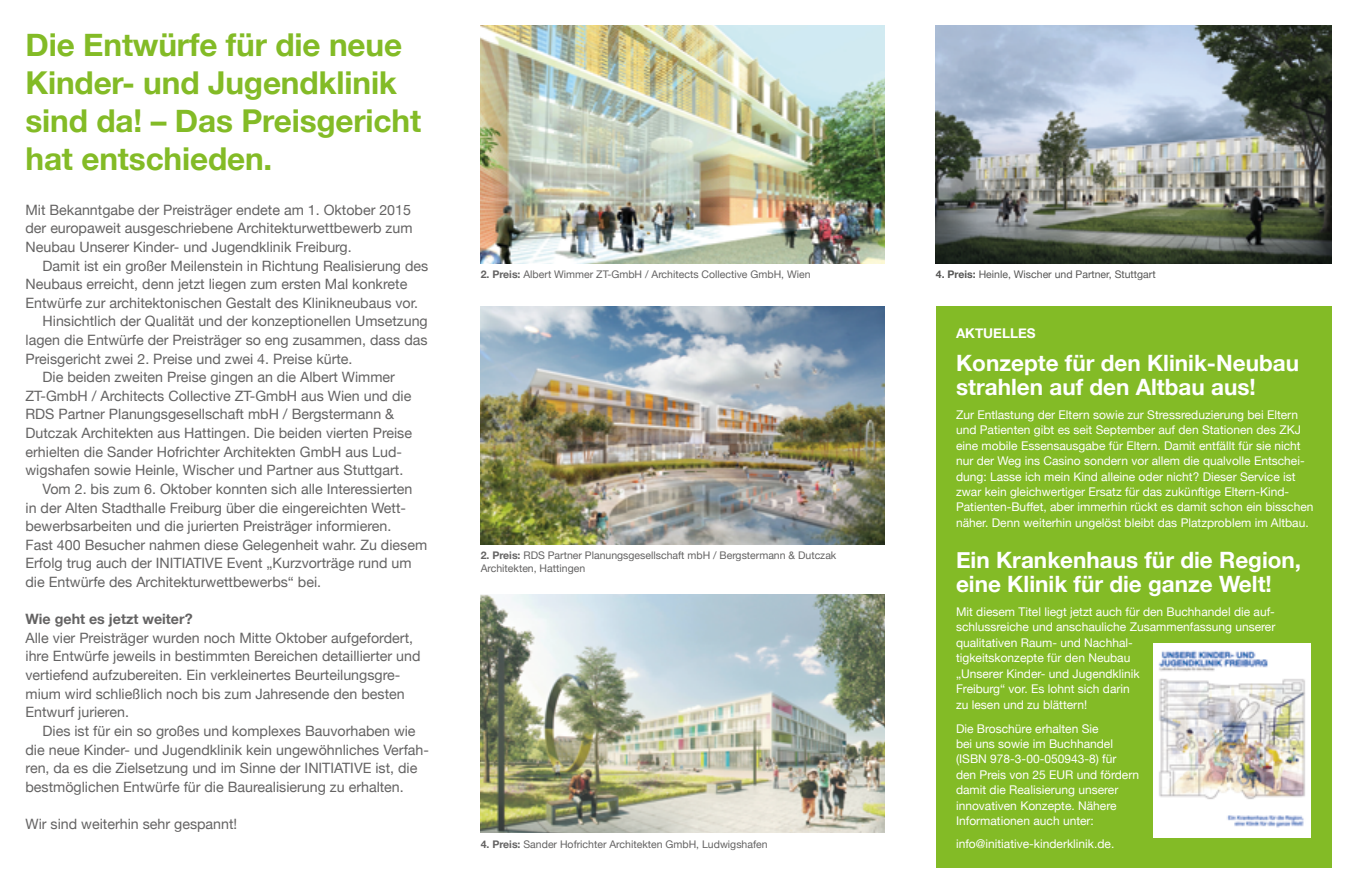
<style>
.page{position:relative;width:1357px;height:893px;background:#fff}
.page>*{position:absolute;margin:0;border:0;box-sizing:border-box;transform-origin:0 0}
.t1{font:700 31.5px/37.8px "Helvetica Neue";letter-spacing:-.005em;color:#83bb26}
.t2{font:700 22.5px/24px "Helvetica Neue";color:#fff}
.t3{font:14.25px/18.6px "Helvetica Neue";color:#646363}
.t4{font:700 14.25px "Helvetica Neue";color:#646363}
.t5{font:700 13.5px "Helvetica Neue";color:#fff}
.t6{font:12px/15.5px "Helvetica Neue";color:#fff}
.t7{font:10.5px/12.6px "Helvetica Neue";color:#646363}
.t8{font:10.5px "Helvetica Neue";color:#575756}
.s1{font-weight:700}
</style>
<div class="page">
<img style="left:480px;top:26px;width:404px;height:238px">
<div style="left:935px;top:306px;width:396px;height:561px;background:#83bb26"></div>
<img style="left:480px;top:594px;width:404px;height:238px">
<img style="left:935px;top:26px;width:396px;height:238px">
<img style="left:480px;top:306px;width:404px;height:238px">
<img style="left:1153px;top:643px;width:157px;height:194px">
<h1 class="t1" style="left:26px;top:27px;width:397px">Die Entwürfe für die neue<br>Kinder- und Jugendklinik sind da! – Das Preisgericht hat entschieden.</h1>
<p class="t3" style="left:26px;top:201px;width:388px;text-align:justify">Mit Bekanntgabe der Preisträger endete am 1. Oktober 2015 der europaweit ausgeschriebene Architekturwettbewerb zum Neubau Unserer Kinder- und Jugendklinik Freiburg.</p>
<p class="t3" style="left:43px;top:257px;width:387px">Damit ist ein großer Meilenstein in Richtung Realisierung des</p>
<p class="t3" style="left:26px;top:276px;width:383px">Neubaus erreicht, denn jetzt liegen zum ersten Mal konkrete</p>
<p class="t3" style="left:26px;top:294px;width:394px">Entwürfe zur architektonischen Gestalt des Klinikneubaus vor.</p>
<p class="t3" style="left:43px;top:313px;width:387px">Hinsichtlich der Qualität und der konzeptionellen Umsetzung</p>
<p class="t3" style="left:26px;top:331px;width:403px">lagen die Entwürfe der Preisträger so eng zusammen, dass das</p>
<p class="t3" style="left:26px;top:350px;width:328px">Preisgericht zwei 2. Preise und zwei 4. Preise kürte.</p>
<p class="t3" style="left:43px;top:369px;width:354px">Die beiden zweiten Preise gingen an die Albert Wimmer</p>
<p class="t3" style="left:26px;top:387px;width:387px">ZT-GmbH / Architects Collective ZT-GmbH aus Wien und die</p>
<p class="t3" style="left:26px;top:406px;width:370px">RDS Partner Planungsgesellschaft mbH / Bergstermann &amp;</p>
<p class="t3" style="left:26px;top:425px;width:388px">Dutczak Architekten aus Hattingen. Die beiden vierten Preise</p>
<p class="t3" style="left:26px;top:443px;width:378px">erhielten die Sander Hofrichter Architekten GmbH aus Lud-</p>
<p class="t3" style="left:26px;top:462px;width:379px">wigshafen sowie Heinle, Wischer und Partner aus Stuttgart.</p>
<p class="t3" style="left:43px;top:480px;width:371px">Vom 2. bis zum 6. Oktober konnten sich alle Interessierten</p>
<p class="t3" style="left:26px;top:499px;width:381px">in der Alten Stadthalle Freiburg über die eingereichten Wett-</p>
<p class="t3" style="left:26px;top:518px;width:367px">bewerbsarbeiten und die jurierten Preisträger informieren.</p>
<p class="t3" style="left:26px;top:536px;width:403px">Fast 400 Besucher nahmen diese Gelegenheit wahr. Zu diesem</p>
<p class="t3" style="left:26px;top:555px;width:387px">Erfolg trug auch der INITIATIVE Event „Kurzvorträge rund um</p>
<p class="t3" style="left:26px;top:573px;width:297px">die Entwürfe des Architekturwettbewerbs“ bei.</p>
<p class="t4" style="left:26px;top:608px;width:169px">Wie geht es jetzt weiter?</p>
<p class="t3" style="left:26px;top:629px;width:396px">Alle vier Preisträger wurden noch Mitte Oktober aufgefordert, ihre Entwürfe jeweils in bestimmten Bereichen detaillierter und vertiefend aufzubereiten. Ein verkleinertes Beurteilungsgre&shy;mium wird schließlich noch bis zum Jahresende den besten Entwurf jurieren.</p>
<p class="t3" style="left:26px;top:722px;width:405px;text-indent:17px">Dies ist für ein so großes und komplexes Bauvorhaben wie die neue Kinder- und Jugendklinik kein ungewöhnliches Verfah&shy;ren, da es die Zielsetzung und im Sinne der INITIATIVE ist, die bestmöglichen Entwürfe für die Baurealisierung zu erhalten.</p>
<p class="t3" style="left:26px;top:815px;width:213px">Wir sind weiterhin sehr gespannt!</p>
<p class="t7" style="left:480px;top:269px;width:331px"><span class="s1">2. Preis:</span> Albert Wimmer ZT-GmbH / Architects Collective GmbH, Wien</p>
<p class="t7" style="left:480px;top:550px;width:357px"><span class="s1">2. Preis:</span> RDS Partner Planungsgesellschaft mbH / Bergstermann &amp; Dutczak<br>Architekten, Hattingen</p>
<p class="t7" style="left:480px;top:838px;width:288px"><span class="s1">4. Preis:</span> Sander Hofrichter Architekten GmbH, Ludwigshafen</p>
<p class="t8" style="left:935px;top:267px;width:221px"><span class="s1">4. Preis:</span> Heinle, Wischer und Partner, Stuttgart</p>
<p class="t5" style="left:956px;top:323px;width:81px">AKTUELLES</p>
<h2 class="t2" style="left:956px;top:351px;width:344px">Konzepte für den Klinik-Neubau strahlen auf den Altbau aus!</h2>
<p class="t6" style="left:956px;top:407px;width:359px">Zur Entlastung der Eltern sowie zur Stressreduzierung bei Eltern und Patienten gibt es seit September auf den Stationen des ZKJ eine mobile Essensausgabe für Eltern. Damit entfällt für sie nicht nur der Weg ins Casino sondern vor allem die qualvolle Entschei&shy;dung: Lasse ich mein Kind alleine oder nicht? Dieser Service ist zwar kein gleichwertiger Ersatz für das zukünftige Eltern-Kind-Patienten-Buffet, aber immerhin rückt es damit schon ein bisschen näher. Denn weiterhin ungelöst bleibt das Platzproblem im Altbau.</p>
<h2 class="t2" style="left:956px;top:548px;width:346px">Ein Krankenhaus für die Region, eine Klinik für die ganze Welt!</h2>
<p class="t6" style="left:956px;top:604px;width:321px">Mit diesem Titel liegt jetzt auch für den Buchhandel die auf&shy;schlussreiche und anschauliche Zusammenfassung unserer qualitativen Raum- und Nachhal-<br>tigkeitskonzepte für den Neubau<br>„Unserer Kinder- und Jugendklinik<br>Freiburg“ vor. Es lohnt sich darin<br>zu lesen und zu blättern!</p>
<p class="t6" style="left:956px;top:721px;width:185px">Die Broschüre erhalten Sie<br>bei uns sowie im Buchhandel (ISBN 978-3-00-050943-8) für den Preis von 25 EUR und fördern damit die Realisierung unserer innovativen Konzepte. Nähere<br>Informationen auch unter:</p>
<p class="t6" style="left:956px;top:837px;width:160px">info@initiative-kinderklinik.de.</p>
</div>
